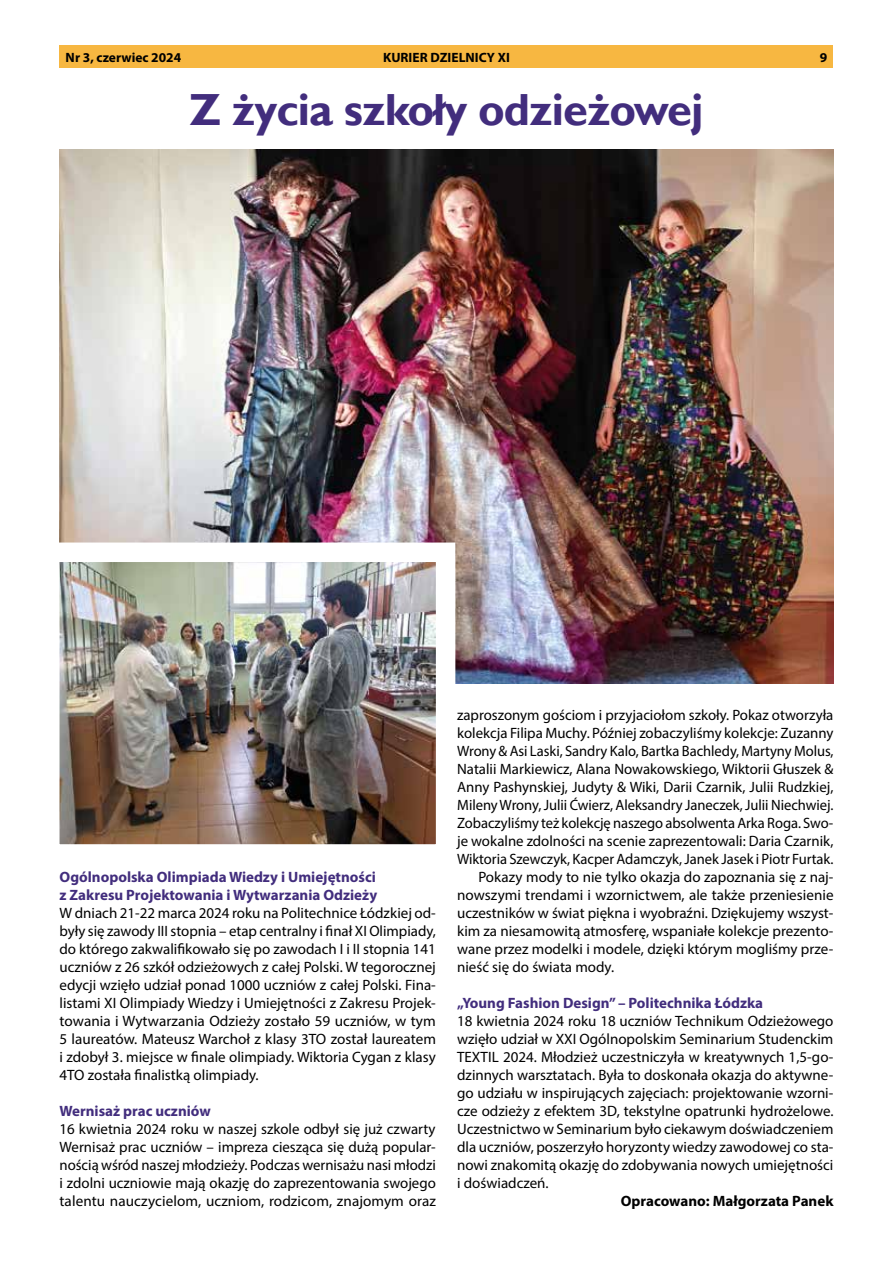
<style>
.page{position:relative;width:893px;height:1263px;background:#fff}
.page>*{position:absolute;margin:0;border:0;box-sizing:border-box;transform-origin:0 0}
.t1{font:700 45px "Gill Sans";letter-spacing:-.02em;color:#422d7d}
.t2{font:15px/18px "Myriad Pro";color:#000;text-align:justify}
.t3{font:700 15px/18px "Myriad Pro";color:#422d7d}
.t4{font:700 15px "Myriad Pro";color:#000}
.t5{font:700 13.5px "Myriad Pro";color:#000}
</style>
<div class="page">
<div style="left:60px;top:46px;width:773px;height:22px;background:#f7b741"></div>
<img style="left:60px;top:150px;width:773px;height:533px">
<img style="left:59px;top:533px;width:406px;height:312px">
<p class="t5" style="left:66px;top:49px;width:117px">Nr 3, czerwiec 2024</p>
<p class="t5" style="left:383px;top:49px;width:128px">KURIER DZIELNICY XI</p>
<p class="t5" style="left:820px;top:49px;width:9px">9</p>
<h1 class="t1" style="left:190px;top:82px;width:515px">Z życia szkoły odzieżowej</h1>
<p class="t3" style="left:60px;top:867px;width:319px">Ogólnopolska Olimpiada Wiedzy i Umiejętności z Zakresu Projektowania i Wytwarzania Odzieży</p>
<p class="t2" style="left:60px;top:904px;width:378px">W dniach 21-22 marca 2024 roku na Politechnice Łódzkiej od&shy;były się zawody III stopnia – etap centralny i finał XI Olimpiady, do którego zakwalifikowało się po zawodach I i II stopnia 141 uczniów z 26 szkół odzieżowych z całej Polski. W tegorocznej edycji wzięło udział ponad 1000 uczniów z całej Polski. Fina&shy;listami XI Olimpiady Wiedzy i Umiejętności z Zakresu Projek&shy;towania i Wytwarzania Odzieży zostało 59 uczniów, w tym 5 laureatów. Mateusz Warchoł z klasy 3TO został laureatem i zdobył 3. miejsce w finale olimpiady. Wiktoria Cygan z klasy 4TO została finalistką olimpiady.</p>
<p class="t3" style="left:60px;top:1101px;width:153px">Wernisaż prac uczniów</p>
<p class="t2" style="left:60px;top:1120px;width:378px">16 kwietnia 2024 roku w naszej szkole odbył się już czwarty Wernisaż prac uczniów – impreza ciesząca się dużą popular&shy;nością wśród naszej młodzieży. Podczas wernisażu nasi młodzi i zdolni uczniowie mają okazję do zaprezentowania swojego talentu nauczycielom, uczniom, rodzicom, znajomym oraz</p>
<p class="t2" style="left:457px;top:706px;width:378px">zaproszonym gościom i przyjaciołom szkoły. Pokaz otworzyła</p>
<p class="t2" style="left:457px;top:724px;width:378px">kolekcja Filipa Muchy. Później zobaczyliśmy kolekcje: Zuzanny</p>
<p class="t2" style="left:457px;top:742px;width:378px">Wrony &amp; Asi Laski, Sandry Kalo, Bartka Bachledy, Martyny Molus,</p>
<p class="t2" style="left:457px;top:760px;width:378px">Natalii Markiewicz, Alana Nowakowskiego, Wiktorii Głuszek &amp;</p>
<p class="t2" style="left:457px;top:778px;width:378px">Anny Pashynskiej, Judyty &amp; Wiki, Darii Czarnik, Julii Rudzkiej,</p>
<p class="t2" style="left:457px;top:796px;width:378px">Mileny Wrony, Julii Ćwierz, Aleksandry Janeczek, Julii Niechwiej.</p>
<p class="t2" style="left:457px;top:814px;width:378px">Zobaczyliśmy też kolekcję naszego absolwenta Arka Roga. Swo-</p>
<p class="t2" style="left:457px;top:832px;width:378px">je wokalne zdolności na scenie zaprezentowali: Daria Czarnik,</p>
<p class="t2" style="left:457px;top:850px;width:378px">Wiktoria Szewczyk, Kacper Adamczyk, Janek Jasek i Piotr Furtak.</p>
<p class="t2" style="left:478px;top:868px;width:357px">Pokazy mody to nie tylko okazja do zapoznania się z naj-</p>
<p class="t2" style="left:457px;top:886px;width:378px">nowszymi trendami i wzornictwem, ale także przeniesienie</p>
<p class="t2" style="left:457px;top:904px;width:378px">uczestników w świat piękna i wyobraźni. Dziękujemy wszyst-</p>
<p class="t2" style="left:457px;top:922px;width:378px">kim za niesamowitą atmosferę, wspaniałe kolekcje prezento-</p>
<p class="t2" style="left:457px;top:940px;width:378px">wane przez modelki i modele, dzięki którym mogliśmy prze-</p>
<p class="t2" style="left:457px;top:958px;width:159px">nieść się do świata mody.</p>
<p class="t3" style="left:457px;top:993px;width:308px">„Young Fashion Design” – Politechnika Łódzka</p>
<p class="t2" style="left:457px;top:1012px;width:378px">18 kwietnia 2024 roku 18 uczniów Technikum Odzieżowego wzięło udział w XXI Ogólnopolskim Seminarium Studenckim TEXTIL 2024. Młodzież uczestniczyła w kreatywnych 1,5-go&shy;dzinnych warsztatach. Była to doskonała okazja do aktywne&shy;go udziału w inspirujących zajęciach: projektowanie wzorni&shy;cze odzieży z efektem 3D, tekstylne opatrunki hydrożelowe.<br>Uczestnictwo w Seminarium było ciekawym doświadczeniem dla uczniów, poszerzyło horyzonty wiedzy zawodowej co sta&shy;nowi znakomitą okazję do zdobywania nowych umiejętności i doświadczeń.</p>
<p class="t4" style="left:621px;top:1191px;width:214px">Opracowano: Małgorzata Panek</p>
</div>
